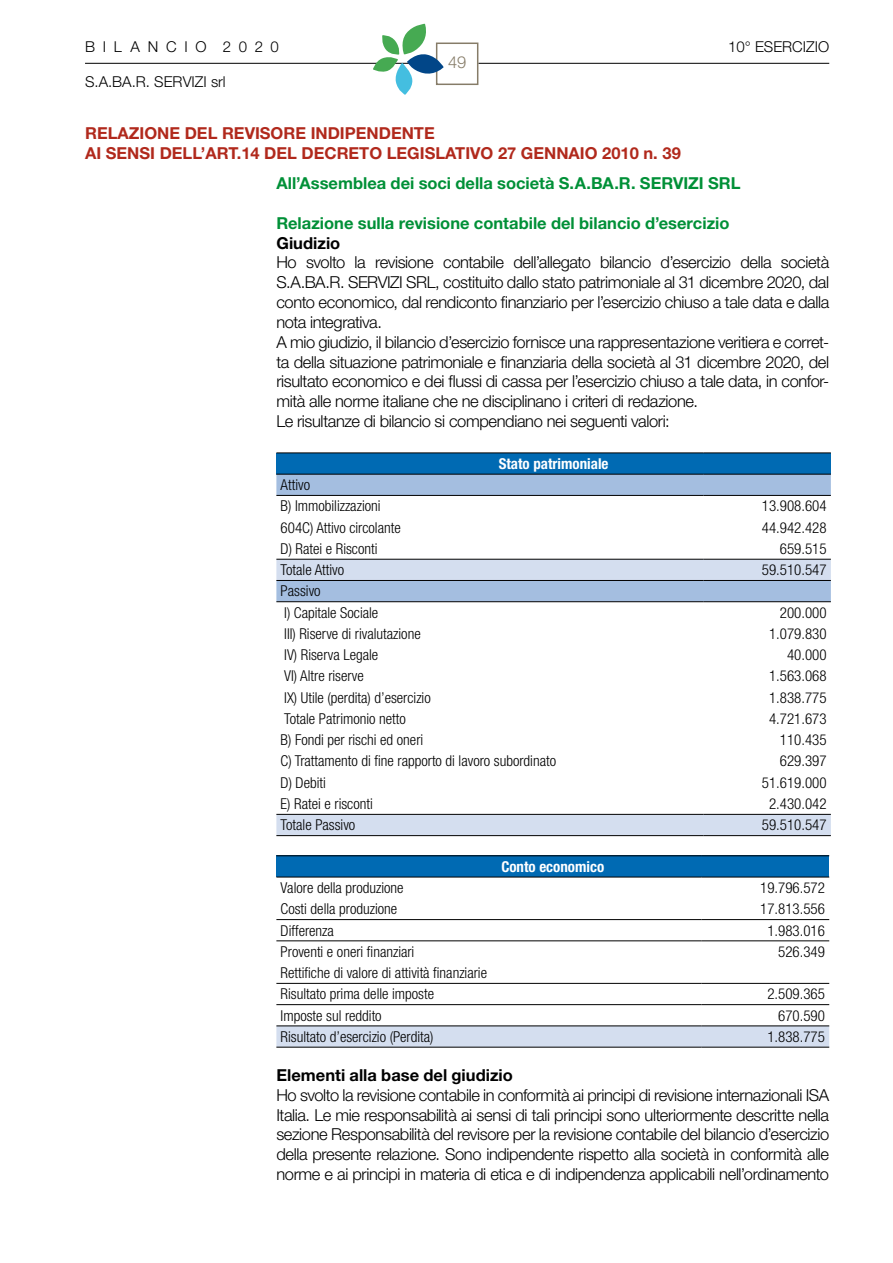
<style>
.page{position:relative;width:893px;height:1263px;background:#fff}
.page>*{position:absolute;margin:0;border:0;box-sizing:border-box;transform-origin:0 0}
.t1{font:300 16.5px/19.8px "Helvetica Neue LT Std";letter-spacing:-.025em;color:#000}
.t2{font:700 16.5px "Helvetica Neue LT Std";color:#009037}
.t3{font:700 16.5px/19.8px "Helvetica Neue LT Std";color:#b1291c}
.t4{font:700 16.5px "Helvetica Neue LT Std";color:#000}
.t5{font:300 16.5px "Helvetica Neue LT Std";color:#867c68}
.t6{font:300 condensed 15px/21.3px "Helvetica Neue LT Std";color:#000}
.t7{font:300 15px "Helvetica Neue LT Std";color:#000}
.t8{font:700 condensed 15px "Helvetica Neue LT Std";color:#fff}
.t9{font:300 15px "Helvetica Neue LT Std";letter-spacing:.52em;color:#000}
</style>
<div class="page">
<hr style="left:85px;top:63px;width:351px;height:1px;background:#000">
<hr style="left:478px;top:63px;width:351px;height:1px;background:#000">
<div style="left:436px;top:43px;width:42px;height:42px;border:2px solid #867c68"></div>
<svg style="left:373px;top:24px;width:71px;height:71px"></svg>
<div style="left:276px;top:453px;width:555px;height:21px;background:#006ab3"></div>
<svg style="left:276px;top:475px;width:555px;height:84px"></svg>
<svg style="left:276px;top:560px;width:555px;height:275px"></svg>
<hr style="left:276px;top:453px;width:427px;height:1px;background:#000">
<hr style="left:703px;top:453px;width:128px;height:1px;background:#000">
<hr style="left:276px;top:474px;width:427px;height:1px;background:#000">
<hr style="left:703px;top:474px;width:128px;height:1px;background:#000">
<hr style="left:276px;top:495px;width:427px;height:1px;background:#000">
<hr style="left:703px;top:495px;width:128px;height:1px;background:#000">
<hr style="left:276px;top:559px;width:427px;height:1px;background:#000">
<hr style="left:703px;top:559px;width:128px;height:1px;background:#000">
<hr style="left:276px;top:580px;width:427px;height:1px;background:#000">
<hr style="left:703px;top:580px;width:128px;height:1px;background:#000">
<hr style="left:276px;top:601px;width:427px;height:1px;background:#000">
<hr style="left:703px;top:601px;width:128px;height:1px;background:#000">
<hr style="left:276px;top:814px;width:427px;height:1px;background:#000">
<hr style="left:703px;top:814px;width:128px;height:1px;background:#000">
<hr style="left:276px;top:835px;width:427px;height:1px;background:#000">
<hr style="left:703px;top:835px;width:128px;height:1px;background:#000">
<div style="left:276px;top:856px;width:553px;height:21px;background:#006ab3"></div>
<div style="left:276px;top:1027px;width:553px;height:20px;background:#d4deef"></div>
<hr style="left:276px;top:855px;width:426px;height:1px;background:#000">
<hr style="left:702px;top:855px;width:127px;height:1px;background:#000">
<hr style="left:276px;top:877px;width:426px;height:1px;background:#000">
<hr style="left:702px;top:877px;width:127px;height:1px;background:#000">
<hr style="left:276px;top:919px;width:426px;height:1px;background:#000">
<hr style="left:702px;top:919px;width:127px;height:1px;background:#000">
<hr style="left:276px;top:940px;width:426px;height:1px;background:#000">
<hr style="left:702px;top:940px;width:127px;height:1px;background:#000">
<hr style="left:276px;top:983px;width:426px;height:1px;background:#000">
<hr style="left:702px;top:983px;width:127px;height:1px;background:#000">
<hr style="left:276px;top:1004px;width:426px;height:1px;background:#000">
<hr style="left:702px;top:1004px;width:127px;height:1px;background:#000">
<hr style="left:276px;top:1026px;width:426px;height:1px;background:#000">
<hr style="left:702px;top:1026px;width:127px;height:1px;background:#000">
<hr style="left:276px;top:1047px;width:426px;height:1px;background:#000">
<hr style="left:702px;top:1047px;width:127px;height:1px;background:#000">
<p class="t9" style="left:85px;top:38px;width:195px">BILANCIO 2020</p>
<p class="t7" style="left:728px;top:38px;width:103px">10° ESERCIZIO</p>
<p class="t5" style="left:448px;top:52px;width:20px">49</p>
<p class="t7" style="left:85px;top:73px;width:142px">S.A.BA.R. SERVIZI srl</p>
<p class="t3" style="left:85px;top:123px;width:597px">RELAZIONE DEL REVISORE INDIPENDENTE<br>AI SENSI DELL’ART.14 DEL DECRETO LEGISLATIVO 27 GENNAIO 2010 n. 39</p>
<p class="t2" style="left:276px;top:173px;width:466px">All’Assemblea dei soci della società S.A.BA.R. SERVIZI SRL</p>
<p class="t2" style="left:276px;top:213px;width:455px">Relazione sulla revisione contabile del bilancio d’esercizio</p>
<p class="t4" style="left:276px;top:233px;width:65px">Giudizio</p>
<p class="t1" style="left:276px;top:252px;width:554px">Ho svolto la revisione contabile dell’allegato bilancio d’esercizio della società S.A.BA.R. SERVIZI SRL, costituito dallo stato patrimoniale al 31 dicembre 2020, dal conto economico, dal rendiconto finanziario per l’esercizio chiuso a tale data e dalla nota integrativa.<br>A mio giudizio, il bilancio d’esercizio fornisce una rappresentazione veritiera e corret&shy;ta della situazione patrimoniale e finanziaria della società al 31 dicembre 2020, del risultato economico e dei flussi di cassa per l’esercizio chiuso a tale data, in confor&shy;mità alle norme italiane che ne disciplinano i criteri di redazione.<br>Le risultanze di bilancio si compendiano nei seguenti valori:</p>
<p class="t8" style="left:499px;top:454px;width:111px">Stato patrimoniale</p>
<p class="t6" style="left:281px;top:474px;width:101px">Attivo<br>B) Immobilizzazioni</p>
<p class="t6" style="left:762px;top:495px;width:66px">13.908.604</p>
<p class="t6" style="left:281px;top:517px;width:122px">604C) Attivo circolante</p>
<p class="t6" style="left:762px;top:517px;width:66px">44.942.428</p>
<p class="t6" style="left:281px;top:538px;width:98px">D) Ratei e Risconti</p>
<p class="t6" style="left:780px;top:538px;width:48px">659.515</p>
<p class="t6" style="left:281px;top:559px;width:65px">Totale Attivo</p>
<p class="t6" style="left:762px;top:559px;width:66px">59.510.547</p>
<p class="t6" style="left:281px;top:580px;width:99px">Passivo<br>I) Capitale Sociale</p>
<p class="t6" style="left:780px;top:602px;width:48px">200.000</p>
<p class="t6" style="left:284px;top:623px;width:138px">III) Riserve di rivalutazione</p>
<p class="t6" style="left:769px;top:623px;width:59px">1.079.830</p>
<p class="t6" style="left:284px;top:644px;width:96px">IV) Riserva Legale</p>
<p class="t6" style="left:787px;top:644px;width:41px">40.000</p>
<p class="t6" style="left:284px;top:665px;width:81px">VI) Altre riserve</p>
<p class="t6" style="left:769px;top:665px;width:59px">1.563.068</p>
<p class="t6" style="left:284px;top:687px;width:148px">IX) Utile (perdita) d’esercizio</p>
<p class="t6" style="left:769px;top:687px;width:59px">1.838.775</p>
<p class="t6" style="left:284px;top:708px;width:123px">Totale Patrimonio netto</p>
<p class="t6" style="left:769px;top:708px;width:59px">4.721.673</p>
<p class="t6" style="left:281px;top:729px;width:144px">B) Fondi per rischi ed oneri</p>
<p class="t6" style="left:780px;top:729px;width:48px">110.435</p>
<p class="t6" style="left:281px;top:750px;width:277px">C) Trattamento di fine rapporto di lavoro subordinato</p>
<p class="t6" style="left:780px;top:750px;width:48px">629.397</p>
<p class="t6" style="left:281px;top:772px;width:47px">D) Debiti</p>
<p class="t6" style="left:762px;top:772px;width:66px">51.619.000</p>
<p class="t6" style="left:281px;top:793px;width:94px">E) Ratei e risconti</p>
<p class="t6" style="left:769px;top:793px;width:59px">2.430.042</p>
<p class="t6" style="left:281px;top:814px;width:76px">Totale Passivo</p>
<p class="t6" style="left:762px;top:814px;width:66px">59.510.547</p>
<p class="t8" style="left:501px;top:857px;width:104px">Conto economico</p>
<p class="t6" style="left:281px;top:877px;width:124px">Valore della produzione</p>
<p class="t6" style="left:760px;top:877px;width:66px">19.796.572</p>
<p class="t6" style="left:281px;top:898px;width:118px">Costi della produzione</p>
<p class="t6" style="left:760px;top:898px;width:66px">17.813.556</p>
<p class="t6" style="left:281px;top:919px;width:55px">Differenza</p>
<p class="t6" style="left:767px;top:919px;width:59px">1.983.016</p>
<p class="t6" style="left:281px;top:941px;width:135px">Proventi e oneri finanziari</p>
<p class="t6" style="left:778px;top:941px;width:48px">526.349</p>
<p class="t6" style="left:281px;top:962px;width:208px">Rettifiche di valore di attività finanziarie<br>Risultato prima delle imposte</p>
<p class="t6" style="left:767px;top:983px;width:59px">2.509.365</p>
<p class="t6" style="left:281px;top:1004px;width:103px">Imposte sul reddito</p>
<p class="t6" style="left:778px;top:1004px;width:48px">670.590</p>
<p class="t6" style="left:281px;top:1026px;width:154px">Risultato d’esercizio (Perdita)</p>
<p class="t6" style="left:767px;top:1026px;width:59px">1.838.775</p>
<p class="t4" style="left:276px;top:1065px;width:238px">Elementi alla base del giudizio</p>
<p class="t1" style="left:276px;top:1085px;width:554px;text-align:justify">Ho svolto la revisione contabile in conformità ai principi di revisione internazionali ISA Italia. Le mie responsabilità ai sensi di tali principi sono ulteriormente descritte nella sezione Responsabilità del revisore per la revisione contabile del bilancio d’esercizio della presente relazione. Sono indipendente rispetto alla società in conformità alle norme e ai principi in materia di etica e di indipendenza applicabili nell’ordinamento</p>
</div>
